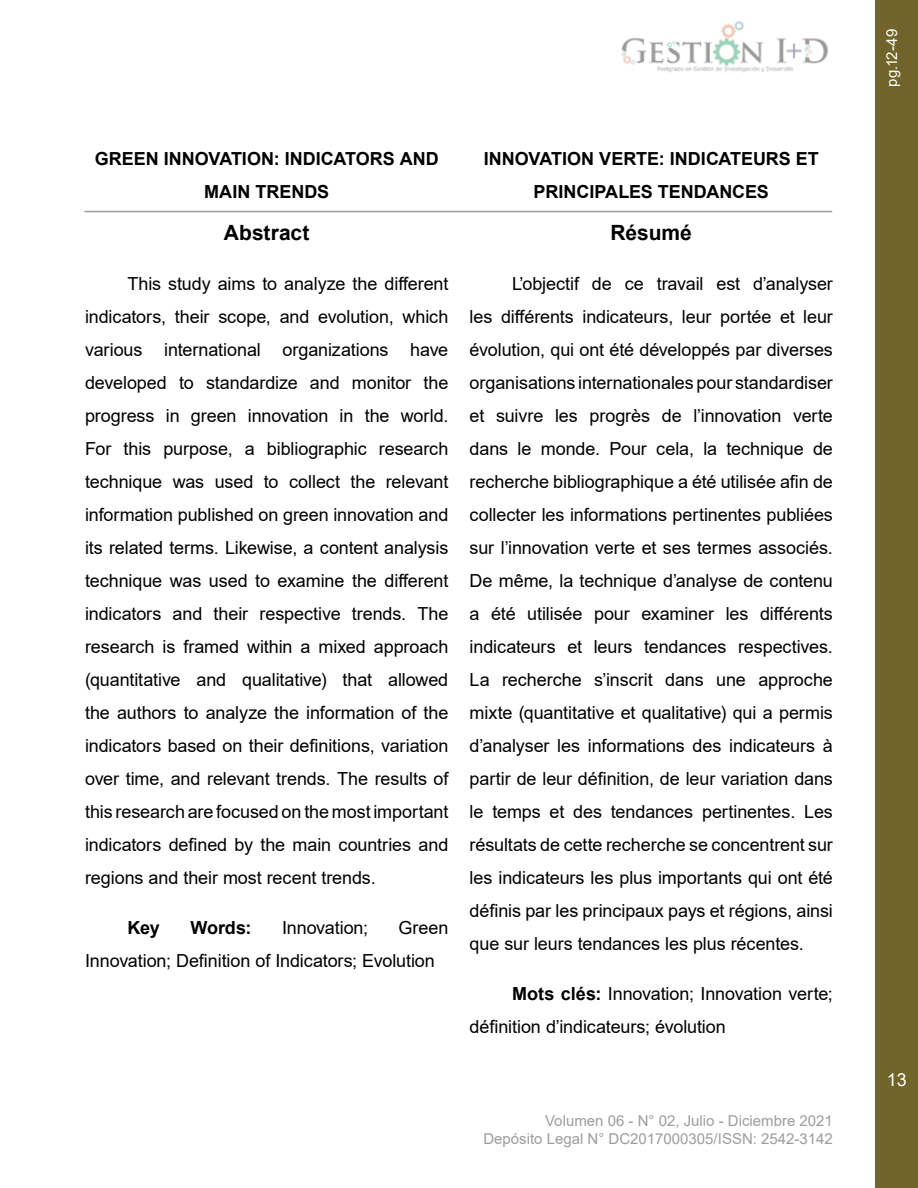
<style>
.page{position:relative;width:918px;height:1188px;background:#fff}
.page>*{position:absolute;margin:0;border:0;box-sizing:border-box;transform-origin:0 0}
.t1{font:700 21px "Arial";color:#000}
.t2{font:18px/33px "Arial";letter-spacing:-.005em;color:#000;text-align:justify}
.t3{font:700 18px/33px "Arial";color:#000;text-align:center}
.t4{font:18px "Arial";color:#fff}
.t5{font:15px/18px "Arial";color:#9d9d9c;text-align:right}
.t6{font:15px "Arial";color:#fff}
.s1{font-weight:700}
</style>
<div class="page">
<div style="left:876px;top:0;width:42px;height:1188px;background:#71642b"></div>
<img style="left:621px;top:21px;width:207px;height:52px">
<hr style="left:84px;top:211px;width:748px;height:1px;background:#9d9d9c">
<p class="t3" style="left:95px;top:142px;width:346px">GREEN INNOVATION: INDICATORS AND<br>MAIN TRENDS</p>
<p class="t1" style="left:224px;top:218px;width:87px">Abstract</p>
<p class="t2" style="left:85px;top:267px;width:365px;text-indent:43px">This study aims to analyze the different indicators, their scope, and evolution, which various international organizations have developed to standardize and monitor the progress in green innovation in the world.<br>For this purpose, a bibliographic research technique was used to collect the relevant information published on green innovation and its related terms. Likewise, a content analysis technique was used to examine the different indicators and their respective trends. The research is framed within a mixed approach (quantitative and qualitative) that allowed the authors to analyze the information of the indicators based on their definitions, variation over time, and relevant trends. The results of this research are focused on the most important indicators defined by the main countries and regions and their most recent trends.</p>
<p class="t3" style="left:128px;top:912px;width:34px">Key</p>
<p class="t3" style="left:190px;top:912px;width:63px">Words:</p>
<p class="t2" style="left:282px;top:911px;width:88px">Innovation;</p>
<p class="t2" style="left:85px;top:911px;width:365px;text-indent:314px">Green<br>Innovation; Definition of Indicators; Evolution</p>
<p class="t3" style="left:484px;top:142px;width:336px">INNOVATION VERTE: INDICATEURS ET<br>PRINCIPALES TENDANCES</p>
<p class="t1" style="left:611px;top:218px;width:83px">Résumé</p>
<p class="t2" style="left:470px;top:267px;width:365px;text-indent:43px">L’objectif de ce travail est d’analyser les différents indicateurs, leur portée et leur évolution, qui ont été développés par diverses organisations internationales pour standardiser et suivre les progrès de l’innovation verte dans le monde. Pour cela, la technique de recherche bibliographique a été utilisée afin de collecter les informations pertinentes publiées sur l’innovation verte et ses termes associés.<br>De même, la technique d’analyse de contenu a été utilisée pour examiner les différents indicateurs et leurs tendances respectives.<br>La recherche s’inscrit dans une approche mixte (quantitative et qualitative) qui a permis d’analyser les informations des indicateurs à partir de leur définition, de leur variation dans le temps et des tendances pertinentes. Les résultats de cette recherche se concentrent sur les indicateurs les plus importants qui ont été définis par les principaux pays et régions, ainsi que sur leurs tendances les plus récentes.</p>
<p class="t2" style="left:470px;top:977px;width:365px;text-indent:43px"><span class="s1">Mots clés:</span> Innovation; Innovation verte; définition d’indicateurs; évolution</p>
<p class="t5" style="left:483px;top:1112px;width:351px">Volumen 06 - N° 02, Julio - Diciembre 2021<br>Depósito Legal N° DC2017000305/ISSN: 2542-3142</p>
<p class="t6" style="left:882px;top:87px;width:59px;rotate:-90deg">pg.12-49</p>
<p class="t4" style="left:887px;top:1068px;width:22px">13</p>
</div>
